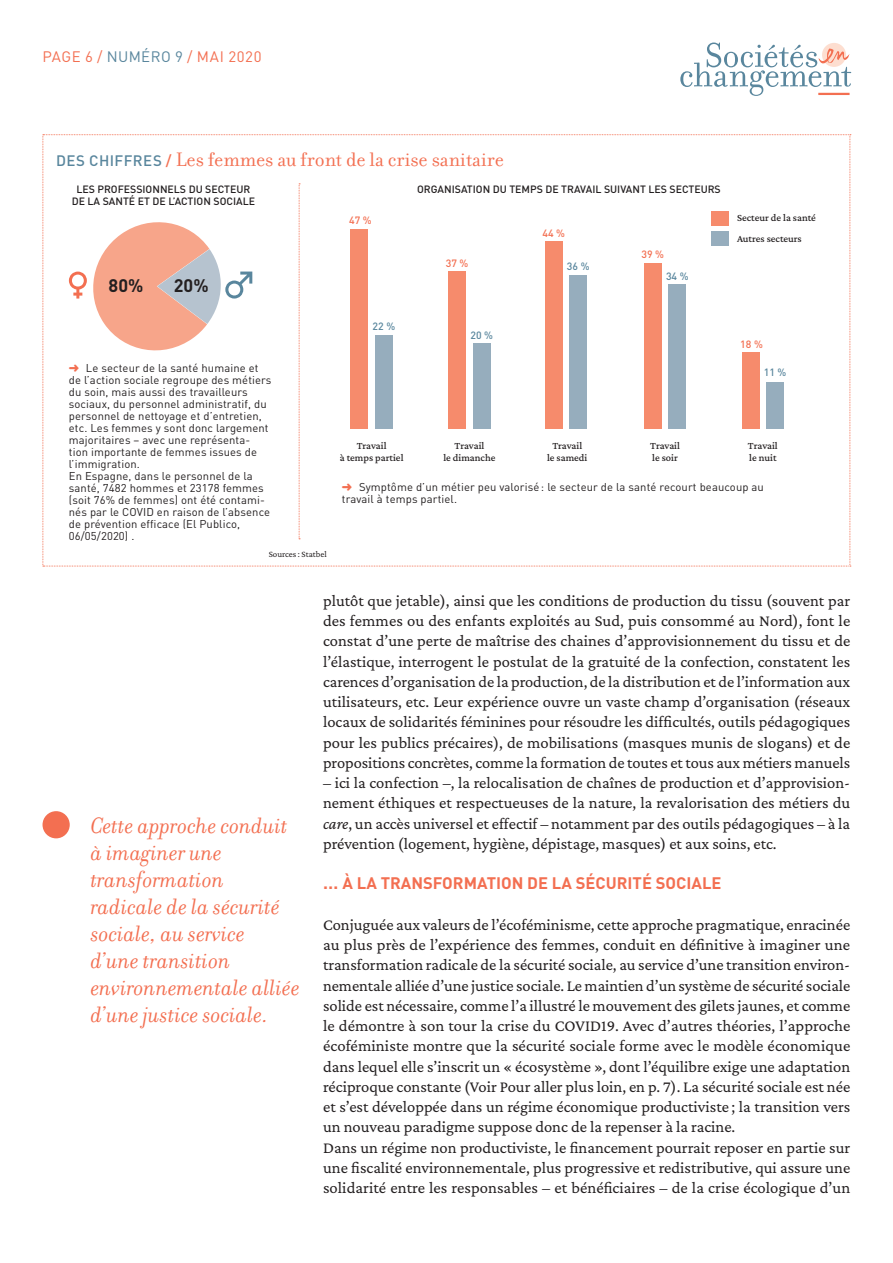
<style>
.page{position:relative;width:893px;height:1263px;background:#fff}
.page>*{position:absolute;margin:0;border:0;box-sizing:border-box;transform-origin:0 0}
.t1{font:italic 24px/27px "Filosofia OT";color:#f36f51}
.t2{font:21px "Filosofia OT";color:#f36f51}
.t3{font:700 18px "DIN";color:#231f20}
.t4{font:16.5px/20.2px "Crimson Pro";color:#231f20;text-align:justify}
.t5{font:700 16.5px "DIN";color:#f36f51}
.t6{font:15px "DIN";letter-spacing:.03em;color:#f36f51}
.t7{font:11.25px/12px "DIN";letter-spacing:.01em;color:#231f20}
.t8{font:500 10.5px/12px "Crimson Pro";color:#231f20;text-align:center}
.t9{font:500 10.5px/12px "DIN";color:#231f20;text-align:center}
.t10{font:500 10.5px "DIN";color:#f36f51}
.t11{font:500 10.5px "DIN";color:#59869d}
.t12{font:9px "Crimson Pro";color:#231f20}
.s1{color:#59869d}
.s2{font-family:"DIN";font-weight:500;font-size:15px;color:#59869d}
.s3{font-family:"DIN";font-weight:500;font-size:15px}
.s4{color:#f36f51}
.s5{font-style:italic}
.s6{font-size:18px}
</style>
<div class="page">
<svg style="left:680px;top:43px;width:171px;height:53px"></svg>
<div style="left:43px;top:811px;width:27px;height:27px;background:#f36f51;border-radius:50%"></div>
<svg style="left:43px;top:134px;width:808px;height:433px"></svg>
<p class="t6" style="left:43px;top:48px;width:220px">PAGE 6 / <span class="s1">NUMÉRO 9</span> / MAI 2020</p>
<p class="t2" style="left:56px;top:148px;width:450px"><span class="s2">DES CHIFFRES</span> <span class="s3">/</span> Les femmes au front de la crise sanitaire</p>
<p class="t9" style="left:72px;top:182px;width:185px">LES PROFESSIONNELS DU SECTEUR<br>DE LA SANTÉ ET DE L’ACTION SOCIALE</p>
<p class="t3" style="left:109px;top:274px;width:36px">80%</p>
<p class="t3" style="left:174px;top:274px;width:36px">20%</p>
<p class="t7" style="left:69px;top:362px;width:204px"><span class="s4">➜</span> Le secteur de la santé humaine et de l’action sociale regroupe des métiers du soin, mais aussi des travailleurs sociaux, du personnel administratif, du personnel de nettoyage et d’entretien, etc. Les femmes y sont donc largement majoritaires – avec une représenta&shy;tion importante de femmes issues de l’immigration.<br>En Espagne, dans le personnel de la santé, 7482 hommes et 23178 femmes (soit 76% de femmes) ont été contami&shy;nés par le COVID en raison de l’absence de prévention efficace (El Publico, 06/05/2020) .</p>
<p class="t12" style="left:269px;top:548px;width:60px">Sources : Statbel</p>
<p class="t10" style="left:349px;top:213px;width:24px">47 %</p>
<p class="t11" style="left:373px;top:319px;width:24px">22 %</p>
<p class="t9" style="left:417px;top:183px;width:305px">ORGANISATION DU TEMPS DE TRAVAIL SUIVANT LES SECTEURS</p>
<p class="t10" style="left:446px;top:256px;width:24px">37 %</p>
<p class="t10" style="left:542px;top:226px;width:24px">44 %</p>
<p class="t11" style="left:567px;top:259px;width:24px">36 %</p>
<p class="t10" style="left:641px;top:247px;width:24px">39 %</p>
<p class="t11" style="left:666px;top:269px;width:24px">34 %</p>
<p class="t8" style="left:737px;top:207px;width:80px;line-height:20.5px;text-align:left">Secteur de la santé<br>Autres secteurs</p>
<p class="t11" style="left:470px;top:328px;width:24px">20 %</p>
<p class="t10" style="left:740px;top:337px;width:24px">18 %</p>
<p class="t11" style="left:764px;top:365px;width:24px">11 %</p>
<p class="t8" style="left:340px;top:440px;width:65px">Travail<br>à temps partiel</p>
<p class="t8" style="left:443px;top:440px;width:54px">Travail<br>le dimanche</p>
<p class="t8" style="left:547px;top:440px;width:42px">Travail<br>le samedi</p>
<p class="t8" style="left:650px;top:440px;width:31px;text-align:left">Travail le soir</p>
<p class="t8" style="left:748px;top:440px;width:31px;text-align:left">Travail le nuit</p>
<p class="t7" style="left:342px;top:481px;width:423px"><span class="s4">➜</span> Symptôme d’un métier peu valorisé : le secteur de la santé recourt beaucoup au travail à temps partiel.</p>
<h1 class="t1" style="left:91px;top:812px;width:211px">Cette approche conduit à imaginer une transformation radicale de la sécurité sociale, au service<br>d’une transition environnementale alliée d’une justice sociale.</h1>
<p class="t4" style="left:323px;top:590px;width:529px">plutôt que jetable), ainsi que les conditions de production du tissu (souvent par des femmes ou des enfants exploités au Sud, puis consommé au Nord), font le constat d’une perte de maîtrise des chaines d’approvisionnement du tissu et de l’élastique, interrogent le postulat de la gratuité de la confection, constatent les carences d’organisation de la production, de la distribution et de l’information aux utilisateurs, etc. Leur expérience ouvre un vaste champ d’organisation (réseaux locaux de solidarités féminines pour résoudre les difficultés, outils pédagogiques pour les publics précaires), de mobilisations (masques munis de slogans) et de propositions concrètes, comme la formation de toutes et tous aux métiers manuels</p>
<p class="t4" style="left:323px;top:772px;width:529px">– ici la confection –, la relocalisation de chaînes de production et d’approvision&shy;nement éthiques et respectueuses de la nature, la revalorisation des métiers du <span class="s5">care</span>, un accès universel et effectif – notamment par des outils pédagogiques – à la prévention (logement, hygiène, dépistage, masques) et aux soins, etc.</p>
<p class="t5" style="left:323px;top:872px;width:400px"><span class="s6">…</span> À LA TRANSFORMATION DE LA SÉCURITÉ SOCIALE</p>
<p class="t4" style="left:323px;top:914px;width:529px;text-align:left">Conjuguée aux valeurs de l’écoféminisme, cette approche pragmatique, enracinée au plus près de l’expérience des femmes, conduit en définitive à imaginer une transformation radicale de la sécurité sociale, au service d’une transition environ&shy;nementale alliée d’une justice sociale. Le maintien d’un système de sécurité sociale solide est nécessaire, comme l’a illustré le mouvement des gilets jaunes, et comme le démontre à son tour la crise du COVID19. Avec d’autres théories, l’approche écoféministe montre que la sécurité sociale forme avec le modèle économique dans lequel elle s’inscrit un « écosystème », dont l’équilibre exige une adaptation réciproque constante (Voir Pour aller plus loin, en p. 7). La sécurité sociale est née et s’est développée dans un régime économique productiviste ; la transition vers un nouveau paradigme suppose donc de la repenser à la racine.<br>Dans un régime non productiviste, le financement pourrait reposer en partie sur une fiscalité environnementale, plus progressive et redistributive, qui assure une solidarité entre les responsables – et bénéficiaires – de la crise écologique d’un</p>
</div>
